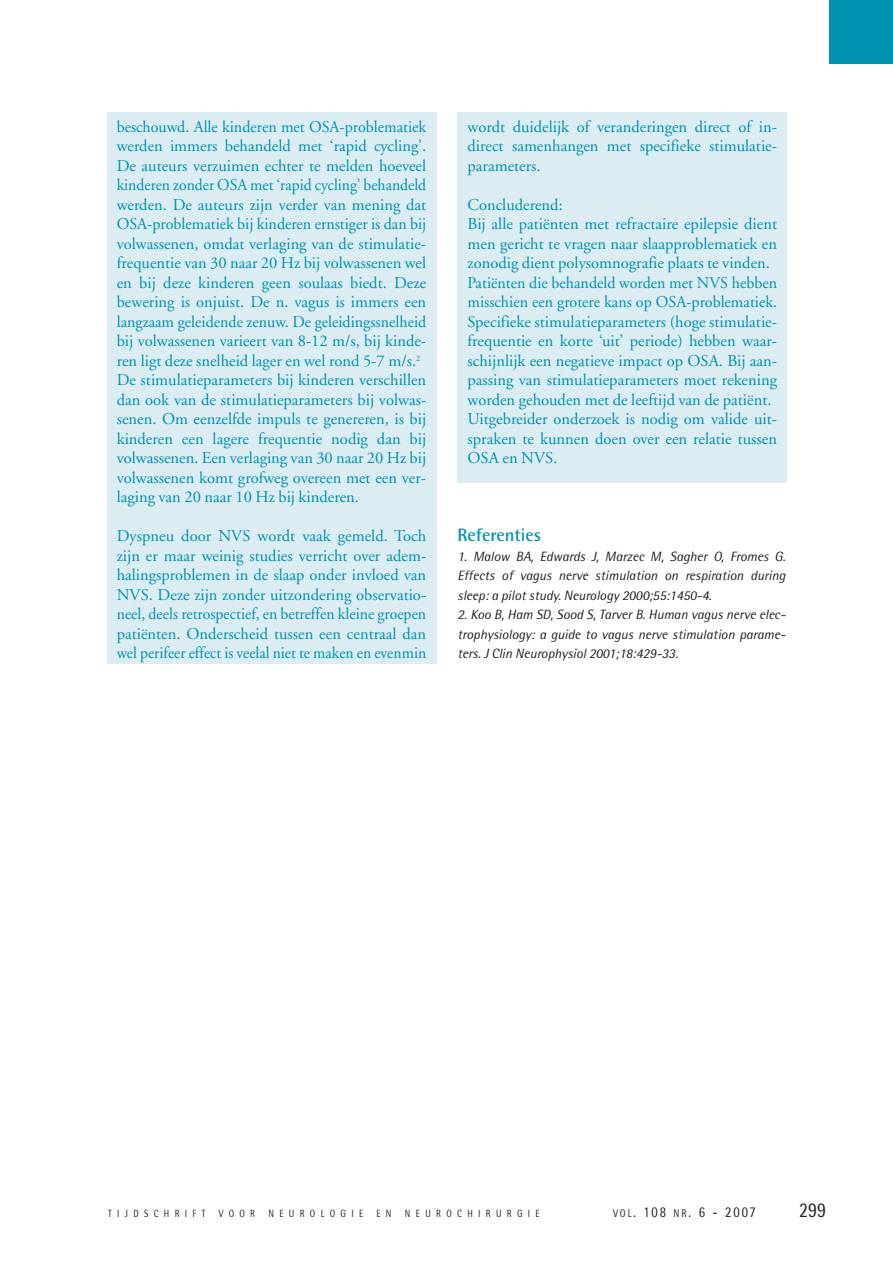
<style>
.page{position:relative;width:893px;height:1263px;background:#fff}
.page>*{position:absolute;margin:0;border:0;box-sizing:border-box;transform-origin:0 0}
.t1{font:21px "Rotis Semi Sans";color:#231f20;scale:.85 1}
.t2{font:700 18px "Rotis Semi Sans";color:#0091b1}
.t3{font:16.5px/19.5px "Adobe Garamond";color:#0091b1}
.t4{font:15px "Rotis Semi Sans";letter-spacing:.15em;color:#231f20;scale:.85 1}
.t5{font:italic 13.5px/19.5px "Rotis Semi Sans";color:#231f20;text-align:justify}
.t6{font:10.5px "Rotis Semi Sans";letter-spacing:.6em;color:#231f20;scale:.85 1}
.s1{font-size:11.25px}
</style>
<div class="page">
<div style="left:830px;top:0;width:63px;height:64px;background:#0091b1"></div>
<div style="left:107px;top:112px;width:329px;height:552px;background:#dbedf2"></div>
<div style="left:458px;top:112px;width:329px;height:371px;background:#dbedf2"></div>
<p class="t3" style="left:117px;top:118px;width:311px">beschouwd. Alle kinderen met OSA-problematiek werden immers behandeld met ‘rapid cycling’.<br>De auteurs verzuimen echter te melden hoeveel kinderen zonder OSA met ‘rapid cycling’ behandeld werden. De auteurs zijn verder van mening dat OSA-problematiek bij kinderen ernstiger is dan bij volwassenen, omdat verlaging van de stimulatie&shy;frequentie van 30 naar 20 Hz bij volwassenen wel en bij deze kinderen geen soulaas biedt. Deze bewering is onjuist. De n. vagus is immers een langzaam geleidende zenuw. De geleidingssnelheid bij volwassenen varieert van 8-12 m/s, bij kinde&shy;ren ligt deze snelheid lager en wel rond 5-7 m/s.<sup>2<br></sup>De stimulatieparameters bij kinderen verschillen dan ook van de stimulatieparameters bij volwas&shy;senen. Om eenzelfde impuls te genereren, is bij kinderen een lagere frequentie nodig dan bij volwassenen. Een verlaging van 30 naar 20 Hz bij volwassenen komt grofweg overeen met een ver&shy;laging van 20 naar 10 Hz bij kinderen.</p>
<p class="t3" style="left:117px;top:528px;width:311px;text-align:justify">Dyspneu door NVS wordt vaak gemeld. Toch zijn er maar weinig studies verricht over adem&shy;halingsproblemen in de slaap onder invloed van NVS. Deze zijn zonder uitzondering observatio&shy;neel, deels retrospectief, en betreffen kleine groepen patiënten. Onderscheid tussen een centraal dan wel perifeer effect is veelal niet te maken en evenmin</p>
<p class="t3" style="left:468px;top:118px;width:311px;text-align:justify">wordt duidelijk of veranderingen direct of in&shy;direct samenhangen met specifieke stimulatie&shy;parameters.</p>
<p class="t3" style="left:468px;top:196px;width:311px">Concluderend:<br>Bij alle patiënten met refractaire epilepsie dient men gericht te vragen naar slaapproblematiek en zonodig dient polysomnografie plaats te vinden.<br>Patiënten die behandeld worden met NVS hebben misschien een grotere kans op OSA-problematiek.<br>Specifieke stimulatieparameters (hoge stimulatie&shy;frequentie en korte ‘uit’ periode) hebben waar&shy;schijnlijk een negatieve impact op OSA. Bij aan&shy;passing van stimulatieparameters moet rekening worden gehouden met de leeftijd van de patiënt.<br>Uitgebreider onderzoek is nodig om valide uit&shy;spraken te kunnen doen over een relatie tussen OSA en NVS.</p>
<p class="t2" style="left:457px;top:529px;width:85px">Referenties</p>
<p class="t5" style="left:457px;top:548px;width:330px">1. Malow BA, Edwards J, Marzec M, Sagher O, Fromes G.<br>Effects of vagus nerve stimulation on respiration during sleep: a pilot study. Neurology 2000;55:1450-4.</p>
<p class="t5" style="left:457px;top:606px;width:330px">2. Koo B, Ham SD, Sood S, Tarver B. Human vagus nerve elec&shy;trophysiology: a guide to vagus nerve stimulation parame&shy;ters. J Clin Neurophysiol 2001;18:429-33.</p>
<p class="t6" style="left:108px;top:1210px;width:116px">TIJDSCHRIFT</p>
<p class="t6" style="left:219px;top:1210px;width:44px">VOOR</p>
<p class="t6" style="left:268px;top:1210px;width:113px">NEUROLOGIE</p>
<p class="t6" style="left:376px;top:1210px;width:19px">E N</p>
<p class="t6" style="left:405px;top:1210px;width:160px">NEUROCHIRURGIE</p>
<p class="t4" style="left:613px;top:1207px;width:169px"><span class="s1">VOL</span>. 108 <span class="s1">NR</span>. 6 - 2007</p>
<p class="t1" style="left:799px;top:1202px;width:33px">299</p>
</div>
